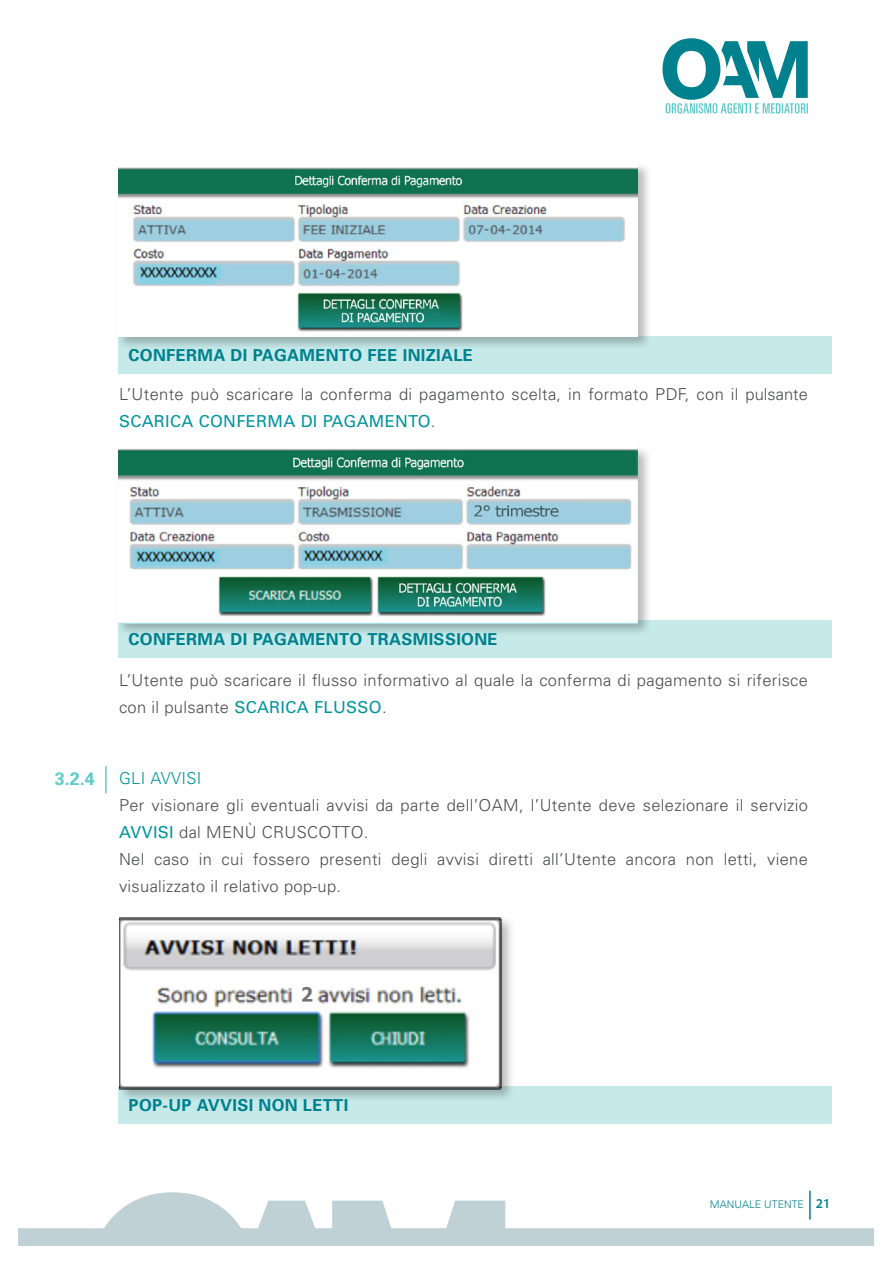
<style>
.page{position:relative;width:893px;height:1263px;background:#fff}
.page>*{position:absolute;margin:0;border:0;box-sizing:border-box;transform-origin:0 0}
.t1{font:700 18px "Univers";color:#5ecbca}
.Stile_di_paragrafo_1{font:300 16.5px/27px "Univers";letter-spacing:.02em;color:#4b4c4d}
.Stile_di_paragrafo_1-2{font:700 16.5px "Univers";letter-spacing:.02em;color:#00818d}
.Stile_di_paragrafo_1-3{font:300 16.5px "Univers";letter-spacing:.02em;color:#00949d}
.t2{font:300 10.5px "Univers";color:#00818d}
.s1{font-family:"Univers CE";font-weight:500;color:#00949d}
.s2{font-family:"Adobe Corp ID Myriad Sb";font-weight:400;font-size:13.5px}
</style>
<div class="page">
<hr style="left:809px;top:1191px;width:2px;height:28px;background:#00818d">
<svg style="left:662px;top:38px;width:146px;height:76px"></svg>
<svg style="left:18px;top:1192px;width:856px;height:54px"></svg>
<div style="left:118px;top:336px;width:714px;height:37px;background:#c6eaea"></div>
<div style="left:118px;top:620px;width:714px;height:38px;background:#c6eaea"></div>
<div style="left:116px;top:161px;width:536px;height:190px;background:#231f20;opacity:.3"></div>
<img style="left:119px;top:163px;width:519px;height:173px">
<div style="left:116px;top:445px;width:536px;height:192px;background:#231f20;opacity:.3"></div>
<img style="left:119px;top:448px;width:519px;height:175px">
<hr style="left:105px;top:766px;width:2px;height:27px;background:#5ecbca">
<div style="left:118px;top:1086px;width:714px;height:38px;background:#c6eaea"></div>
<div style="left:117px;top:915px;width:399px;height:188px;background:#231f20;opacity:.3"></div>
<img style="left:119px;top:917px;width:383px;height:172px">
<p class="Stile_di_paragrafo_1-2" style="left:129px;top:345px;width:346px">CONFERMA DI PAGAMENTO FEE INIZIALE</p>
<p class="Stile_di_paragrafo_1" style="left:119px;top:381px;width:690px">L’Utente può scaricare la conferma di pagamento scelta, in formato PDF, con il pulsante<br><span class="s1">SCARICA CONFERMA DI PAGAMENTO</span>.</p>
<p class="t1" style="left:55px;top:768px;width:42px">3.2.4</p>
<p class="Stile_di_paragrafo_1-2" style="left:129px;top:629px;width:371px">CONFERMA DI PAGAMENTO TRASMISSIONE</p>
<p class="Stile_di_paragrafo_1" style="left:119px;top:667px;width:690px">L’Utente può scaricare il flusso informativo al quale la conferma di pagamento si riferisce con il pulsante <span class="s1">SCARICA FLUSSO</span>.</p>
<p class="Stile_di_paragrafo_1-3" style="left:119px;top:768px;width:84px">GLI AVVISI</p>
<p class="Stile_di_paragrafo_1" style="left:119px;top:792px;width:690px">Per visionare gli eventuali avvisi da parte dell’OAM, l’Utente deve selezionare il servizio<br><span class="s1">AVVISI</span> dal MENÙ CRUSCOTTO.</p>
<p class="Stile_di_paragrafo_1" style="left:119px;top:846px;width:690px">Nel caso in cui fossero presenti degli avvisi diretti all’Utente ancora non letti, viene visualizzato il relativo pop-up.</p>
<p class="Stile_di_paragrafo_1-2" style="left:129px;top:1095px;width:221px">POP-UP AVVISI NON LETTI</p>
<p class="t2" style="left:710px;top:1198px;width:122px">MANUALE UTENTE <span class="s2">21</span></p>
</div>
